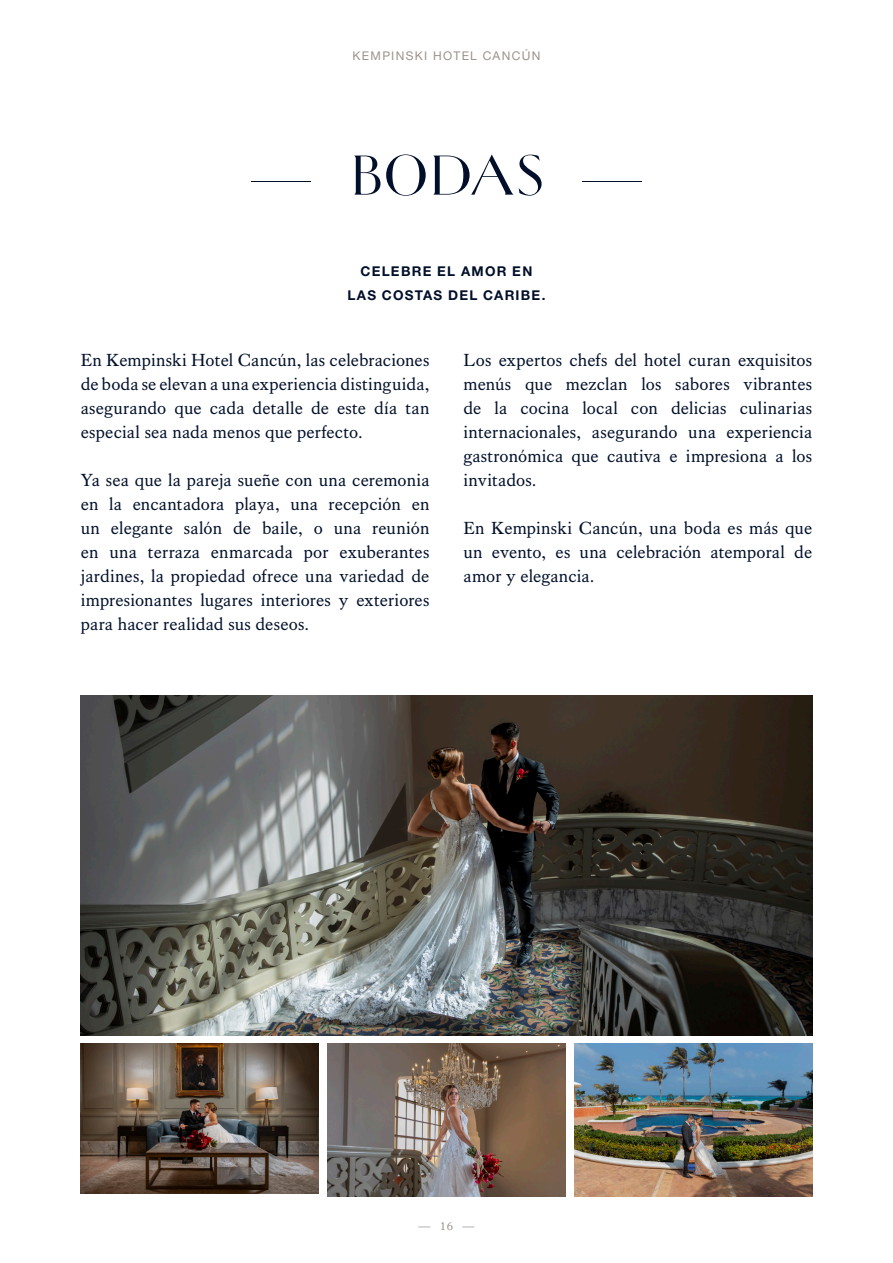
<style>
.page{position:relative;width:893px;height:1263px;background:#fff}
.page>*{position:absolute;margin:0;border:0;box-sizing:border-box;transform-origin:0 0}
.t1{font:63px "Helene Hess";letter-spacing:.005em;color:#010f2a}
.t2{font:18px/24px "Kings Caslon";letter-spacing:.005em;color:#010f2a;text-align:justify}
.t3{font:700 13.5px/24px "Helvetica Neue LT Std";letter-spacing:.09em;color:#010f2a;text-align:center}
.t4{font:12px "Helvetica Neue LT Std";letter-spacing:.115em;color:#9c928d}
.t5{font:12px "Kings Caslon";color:#9c928d}
</style>
<div class="page">
<img style="left:81px;top:695px;width:731px;height:340px">
<img style="left:81px;top:1043px;width:238px;height:151px">
<img style="left:327px;top:1043px;width:239px;height:154px">
<img style="left:574px;top:1043px;width:238px;height:154px">
<p class="t4" style="left:353px;top:48px;width:189px">KEMPINSKI HOTEL CANCÚN</p>
<h1 class="t1" style="left:250px;top:142px;width:395px">— BODAS —</h1>
<p class="t3" style="left:347px;top:259px;width:200px">CELEBRE EL AMOR EN<br>LAS COSTAS DEL CARIBE.</p>
<p class="t2" style="left:81px;top:348px;width:350px">En Kempinski Hotel Cancún, las celebraciones de boda se elevan a una experiencia distinguida, asegurando que cada detalle de este día tan especial sea nada menos que perfecto.</p>
<p class="t2" style="left:81px;top:468px;width:350px">Ya sea que la pareja sueñe con una ceremonia en la encantadora playa, una recepción en un elegante salón de baile, o una reunión en una terraza enmarcada por exuberantes jardines, la propiedad ofrece una variedad de impresionantes lugares interiores y exteriores para hacer realidad sus deseos.</p>
<p class="t2" style="left:463px;top:348px;width:350px">Los expertos chefs del hotel curan exquisitos menús que mezclan los sabores vibrantes de la cocina local con delicias culinarias internacionales, asegurando una experiencia gastronómica que cautiva e impresiona a los invitados.</p>
<p class="t2" style="left:463px;top:516px;width:350px">En Kempinski Cancún, una boda es más que un evento, es una celebración atemporal de amor y elegancia.</p>
<p class="t5" style="left:418px;top:1219px;width:57px">— 16 —</p>
</div>
